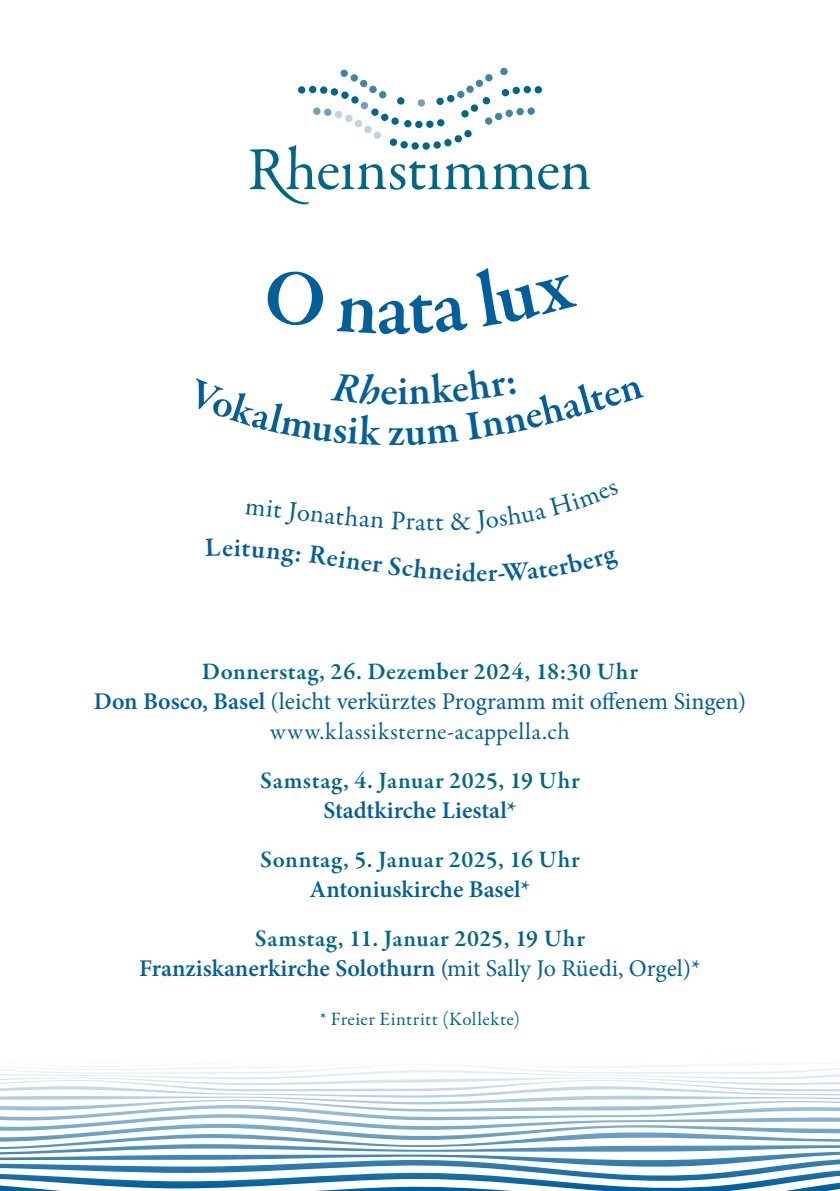
<style>
.page{position:relative;width:840px;height:1191px;background:#fff}
.page>*{position:absolute;margin:0;border:0;box-sizing:border-box;transform-origin:0 0}
.t1{font:600 80px "Garamond Premr Pro";color:#015f9c}
.t2{font:600 42px "Garamond Premr Pro";color:#015f9c}
.t3{font:27px "Garamond Premr Pro";color:#015f9c}
.t4{font:600 27px "Garamond Premr Pro";color:#015f9c}
.t5{font:600 24px "Garamond Premr Pro";letter-spacing:.025em;color:#006789}
.t6{font:600 24px "Minion Pro";color:#015f9c}
.t7{font:24px "Minion Pro";color:#015f9c}
.t8{font:24px "Garamond Premr Pro";letter-spacing:.02em;color:#015f9c}
.t9{font:19px "Garamond Premr Pro";letter-spacing:.02em;color:#006789}
.s1{font-weight:600}
.s2{font-weight:400}
</style>
<div class="page">
<svg style="left:0;top:1064px;width:839px;height:127px"></svg>
<svg style="left:249px;top:67px;width:341px;height:138px"></svg>
<h1 class="t1" style="left:376px;top:259px;width:35px">a</h1>
<h2 class="t2" style="left:397px;top:365px;width:13px">i</h2>
<p class="t3" style="left:247px;top:489px;width:101px;rotate:6deg">mit Jonat</p>
<p class="t4" style="left:222px;top:531px;width:13px">e</p>
<p class="t4" style="left:311px;top:538px;width:76px;rotate:8deg">Reiner</p>
<p class="t3" style="left:435px;top:505px;width:10px">t</p>
<p class="t5" style="left:202px;top:657px;width:437px">Donnerstag, 26. Dezember 2024, 18:30 Uhr</p>
<p class="t7" style="left:94px;top:685px;width:653px"><span class="s1">Don Bosco, Basel</span> (leicht verkürztes Programm mit offenem Singen)</p>
<p class="t8" style="left:270px;top:717px;width:301px">www.klassiksterne-acappella.ch</p>
<p class="t5" style="left:260px;top:766px;width:321px">Samstag, 4. Januar 2025, 19 Uhr</p>
<p class="t6" style="left:323px;top:793px;width:194px">Stadtkirche Liestal*</p>
<p class="t5" style="left:260px;top:844px;width:321px">Sonntag, 5. Januar 2025, 16 Uhr</p>
<p class="t6" style="left:309px;top:872px;width:222px">Antoniuskirche Basel*</p>
<p class="t5" style="left:255px;top:923px;width:331px">Samstag, 11. Januar 2025, 19 Uhr</p>
<p class="t6" style="left:139px;top:951px;width:563px">Franziskanerkirche Solothurn <span class="s2">(mit Sally Jo Rüedi, Orgel)*</span></p>
<p class="t9" style="left:320px;top:1007px;width:201px">* Freier Eintritt (Kollekte)</p>
</div>
